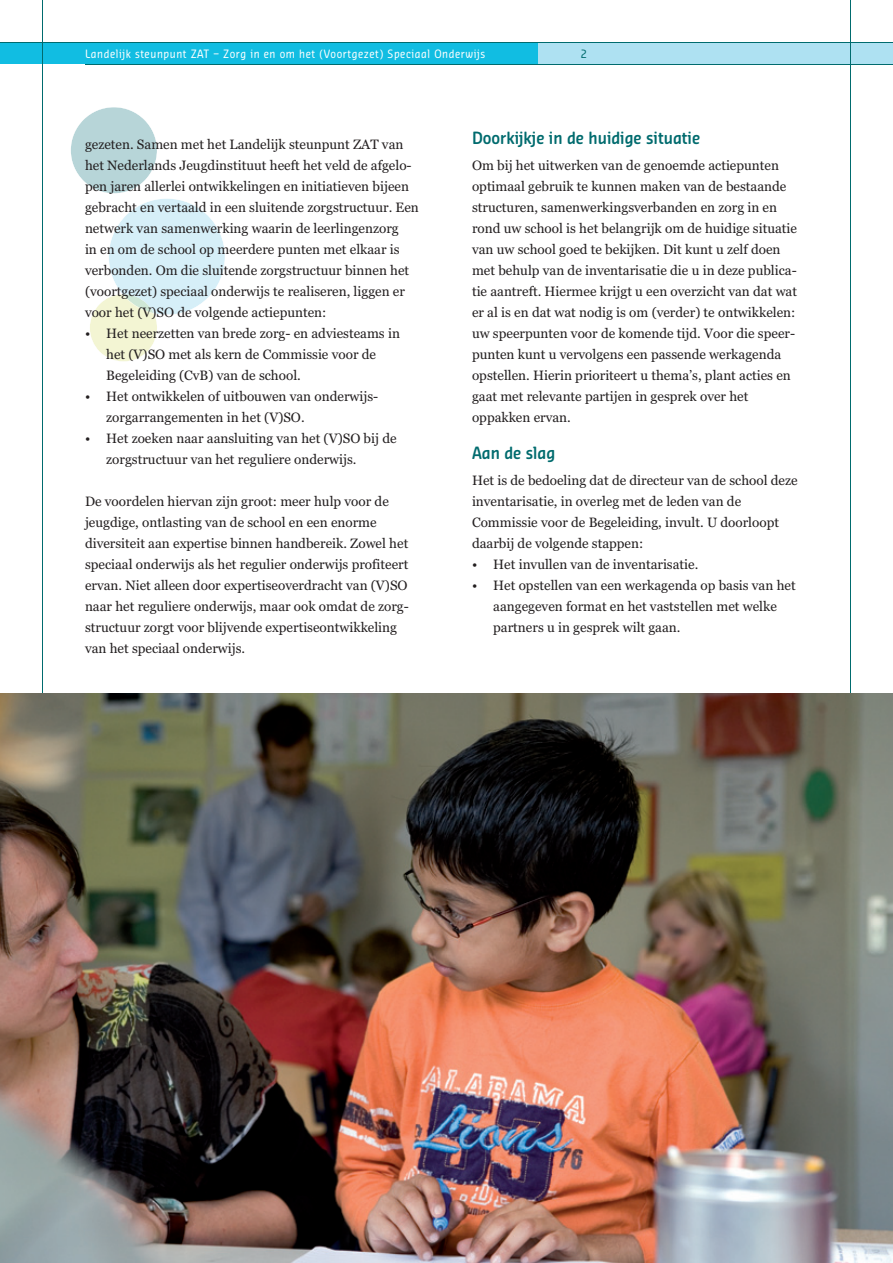
<style>
.page{position:relative;width:893px;height:1263px;background:#fff}
.page>*{position:absolute;margin:0;border:0;box-sizing:border-box;transform-origin:0 0}
.t1{font:600 16.5px "Sansa Con Soft Pro";color:#006b6e}
.t2{font:13.5px/21px "Georgia";color:#231f20}
.t3{font:11.25px "Sansa Con Soft Pro";letter-spacing:.05em;color:#fff}
.t4{font:11.25px "Sansa Con Soft Pro";color:#006b6e}
</style>
<div class="page">
<div style="left:159px;top:43px;width:734px;height:21px;background:#aee1f2"></div>
<div style="left:1px;top:43px;width:537px;height:21px;background:#11bde2"></div>
<hr style="left:1px;top:43px;width:892px;height:1px;background:#006b6e">
<hr style="left:85px;top:64px;width:808px;height:1px;background:#006b6e">
<hr style="left:42px;top:0;width:1px;height:1263px;background:#006b6e">
<hr style="left:850px;top:0;width:1px;height:1263px;background:#006b6e">
<svg style="left:71px;top:107px;width:154px;height:255px"></svg>
<img style="left:1px;top:693px;width:892px;height:570px">
<p class="t3" style="left:85px;top:50px;width:402px">Landelijk steunpunt ZAT – Zorg in en om het (Voortgezet) Speciaal Onderwijs</p>
<p class="t4" style="left:581px;top:50px;width:7px">2</p>
<p class="t2" style="left:85px;top:135px;width:335px">gezeten. Samen met het Landelijk steunpunt ZAT van het Nederlands Jeugdinstituut heeft het veld de afgelo&shy;pen jaren allerlei ontwikkelingen en initiatieven bijeen gebracht en vertaald in een sluitende zorgstructuur. Een netwerk van samenwerking waarin de leerlingenzorg<br>in en om de school op meerdere punten met elkaar is verbonden. Om die sluitende zorgstructuur binnen het (voortgezet) speciaal onderwijs te realiseren, liggen er voor het (V)SO de volgende actiepunten:</p>
<p class="t2" style="left:106px;top:324px;width:295px;text-indent:-21px">• Het neerzetten van brede zorg- en adviesteams in het (V)SO met als kern de Commissie voor de<br>Begeleiding (CvB) van de school.</p>
<p class="t2" style="left:106px;top:387px;width:273px;text-indent:-21px">• Het ontwikkelen of uitbouwen van onderwijs&shy;zorgarrangementen in het (V)SO.</p>
<p class="t2" style="left:106px;top:429px;width:292px;text-indent:-21px">• Het zoeken naar aansluiting van het (V)SO bij de zorgstructuur van het reguliere onderwijs.</p>
<p class="t2" style="left:85px;top:492px;width:325px">De voordelen hiervan zijn groot: meer hulp voor de jeugdige, ontlasting van de school en een enorme diversiteit aan expertise binnen handbereik. Zowel het speciaal onderwijs als het regulier onderwijs profiteert ervan. Niet alleen door expertiseoverdracht van (V)SO naar het reguliere onderwijs, maar ook omdat de zorg&shy;structuur zorgt voor blijvende expertiseontwikkeling van het speciaal onderwijs.</p>
<p class="t1" style="left:472px;top:132px;width:230px">Doorkijkje in de huidige situatie</p>
<p class="t2" style="left:472px;top:156px;width:327px">Om bij het uitwerken van de genoemde actiepunten optimaal gebruik te kunnen maken van de bestaande structuren, samenwerkingsverbanden en zorg in en rond uw school is het belangrijk om de huidige situatie van uw school goed te bekijken. Dit kunt u zelf doen met behulp van de inventarisatie die u in deze publica&shy;tie aantreft. Hiermee krijgt u een overzicht van dat wat er al is en dat wat nodig is om (verder) te ontwikkelen: uw speerpunten voor de komende tijd. Voor die speer&shy;punten kunt u vervolgens een passende werkagenda opstellen. Hierin prioriteert u thema’s, plant acties en gaat met relevante partijen in gesprek over het oppakken ervan.</p>
<p class="t1" style="left:472px;top:447px;width:85px">Aan de slag</p>
<p class="t2" style="left:472px;top:471px;width:327px">Het is de bedoeling dat de directeur van de school deze inventarisatie, in overleg met de leden van de Commissie voor de Begeleiding, invult. U doorloopt daarbij de volgende stappen:</p>
<p class="t2" style="left:472px;top:555px;width:228px">• Het invullen van de inventarisatie.</p>
<p class="t2" style="left:493px;top:576px;width:304px;text-indent:-21px">• Het opstellen van een werkagenda op basis van het aangegeven format en het vaststellen met welke partners u in gesprek wilt gaan.</p>
</div>
